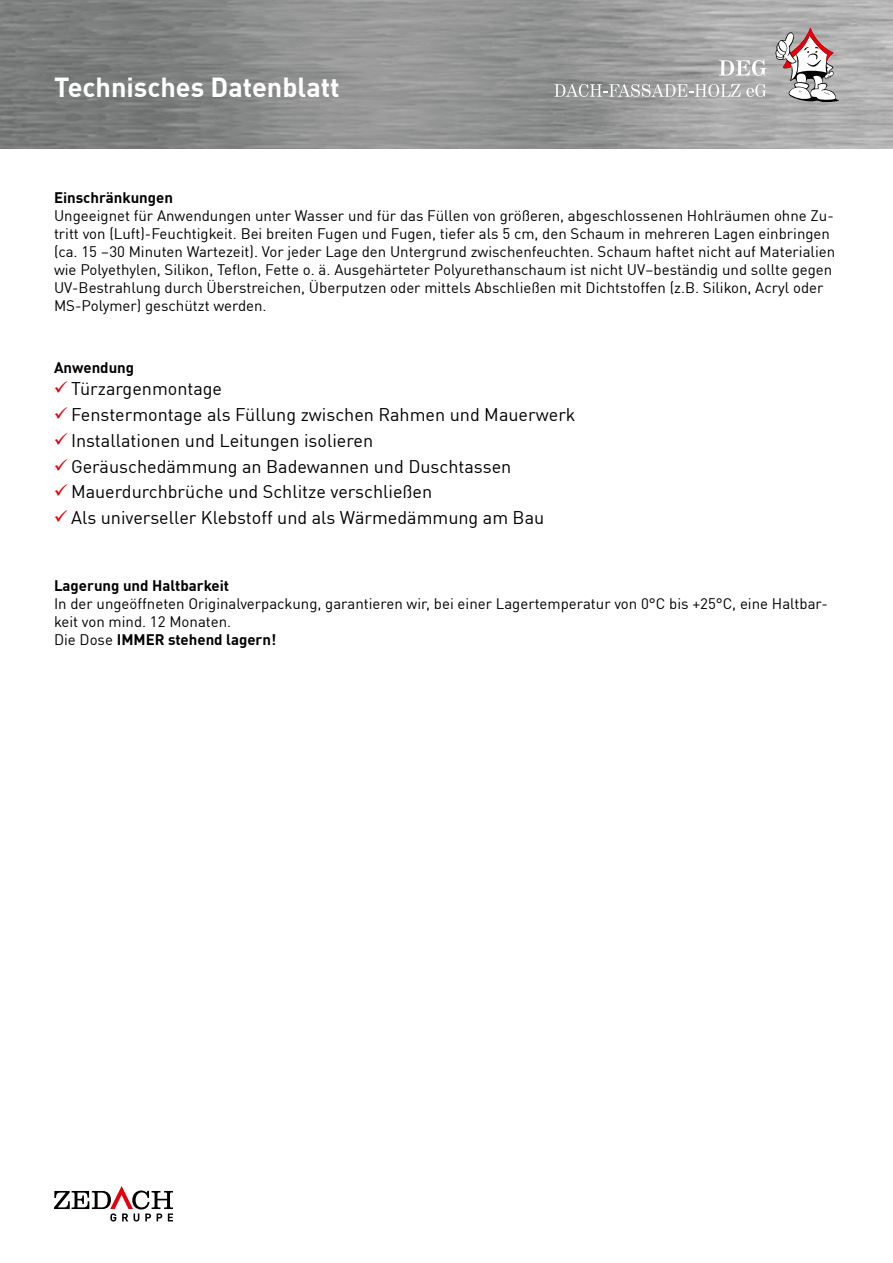
<style>
.page{position:relative;width:893px;height:1263px;background:#fff}
.page>*{position:absolute;margin:0;border:0;box-sizing:border-box;transform-origin:0 0}
.t1{font:700 27px "DIN Pro";color:#fff}
.t2{font:18px "DIN Pro";color:#000}
.t3{font:15px/18px "DIN Pro";color:#000}
.t4{font:700 15px "DIN Pro";color:#000}
.s1{color:#e3000b}
.s2{font-weight:700}
</style>
<div class="page">
<img style="left:0;top:0;width:893px;height:149px">
<svg style="left:775px;top:28px;width:64px;height:74px"></svg>
<svg style="left:719px;top:60px;width:47px;height:16px"></svg>
<svg style="left:554px;top:84px;width:186px;height:13px"></svg>
<svg style="left:746px;top:84px;width:21px;height:13px"></svg>
<svg style="left:54px;top:1186px;width:119px;height:35px"></svg>
<h1 class="t1" style="left:54px;top:66px;width:287px">Technisches Datenblatt</h1>
<p class="t4" style="left:54px;top:186px;width:121px">Einschränkungen</p>
<p class="t3" style="left:54px;top:205px;width:783px">Ungeeignet für Anwendungen unter Wasser und für das Füllen von größeren, abgeschlossenen Hohlräumen ohne Zu&shy;tritt von (Luft)-Feuchtigkeit. Bei breiten Fugen und Fugen, tiefer als 5 cm, den Schaum in mehreren Lagen einbringen (ca. 15 –30 Minuten Wartezeit). Vor jeder Lage den Untergrund zwischenfeuchten. Schaum haftet nicht auf Materialien wie Polyethylen, Silikon, Teflon, Fette o. ä. Ausgehärteter Polyurethanschaum ist nicht UV–beständig und sollte gegen UV-Bestrahlung durch Überstreichen, Überputzen oder mittels Abschließen mit Dichtstoffen (z.B. Silikon, Acryl oder MS-Polymer) geschützt werden.</p>
<p class="t4" style="left:54px;top:356px;width:82px">Anwendung</p>
<p class="t2" style="left:54px;top:375px;width:170px"><span class="s1">✓</span> Türzargenmontage</p>
<p class="t2" style="left:54px;top:401px;width:523px"><span class="s1">✓</span> Fenstermontage als Füllung zwischen Rahmen und Mauerwerk</p>
<p class="t2" style="left:54px;top:426px;width:321px"><span class="s1">✓</span> Installationen und Leitungen isolieren</p>
<p class="t2" style="left:54px;top:452px;width:459px"><span class="s1">✓</span> Geräuschedämmung an Badewannen und Duschtassen</p>
<p class="t2" style="left:54px;top:478px;width:380px"><span class="s1">✓</span> Mauerdurchbrüche und Schlitze verschließen</p>
<p class="t2" style="left:54px;top:504px;width:492px"><span class="s1">✓</span> Als universeller Klebstoff und als Wärmedämmung am Bau</p>
<p class="t4" style="left:54px;top:574px;width:177px">Lagerung und Haltbarkeit</p>
<p class="t3" style="left:54px;top:594px;width:775px">In der ungeöffneten Originalverpackung, garantieren wir, bei einer Lagertemperatur von 0°C bis +25°C, eine Haltbar&shy;keit von mind. 12 Monaten.<br>Die Dose <span class="s2">IMMER stehend lagern!</span></p>
</div>
